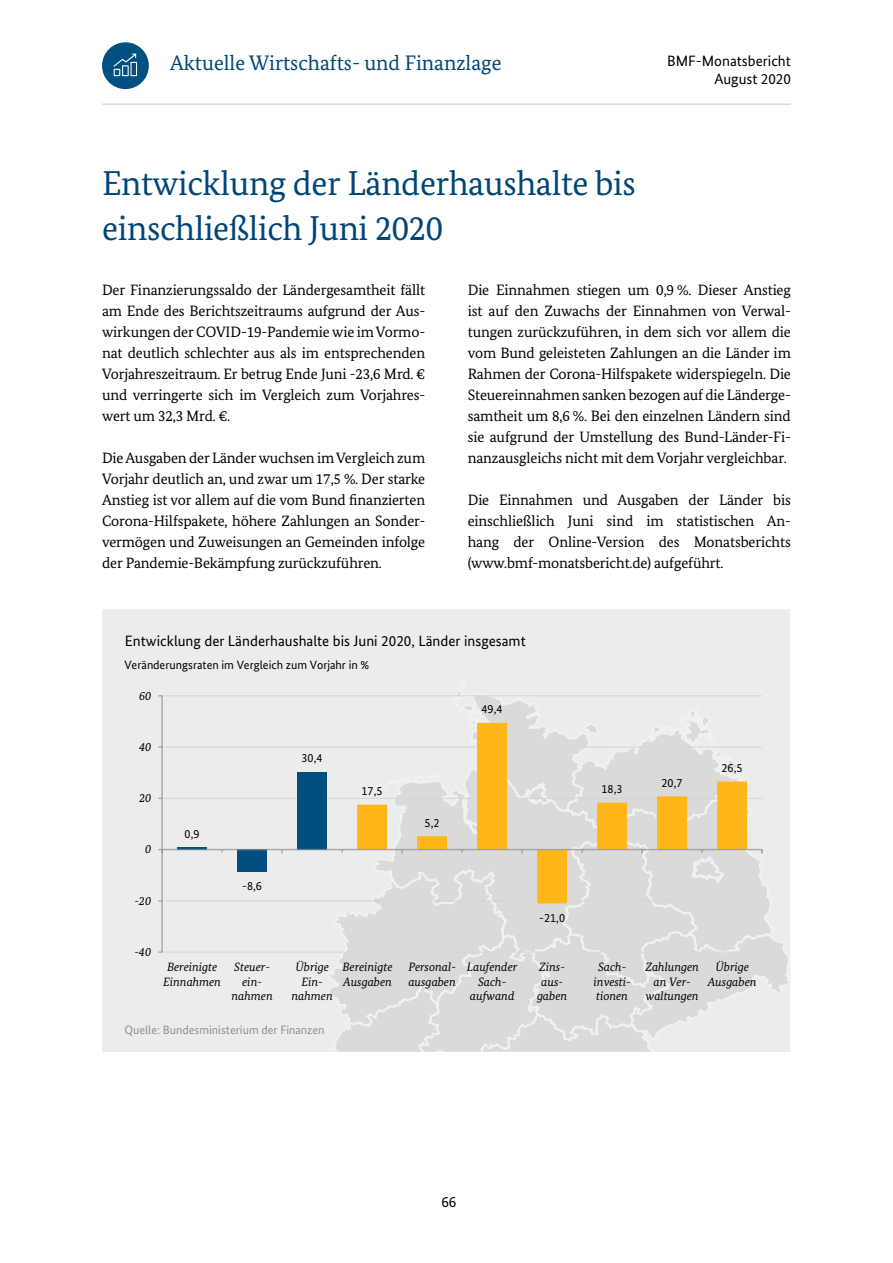
<style>
.page{position:relative;width:893px;height:1263px;background:#fff}
.page>*{position:absolute;margin:0;border:0;box-sizing:border-box;transform-origin:0 0}
.Überschrift_erste_Eb{font:34.5px/45px "Bundes Serif";letter-spacing:-.01em;color:#004577}
.t1{font:21px "Bundes Serif";color:#004577}
.Zweispaltiger_Fließt{font:15px/21px "Bundes Serif";letter-spacing:-.01em;color:#000;text-align:justify}
.t2{font:15px/18px "Bundes Sans";color:#000;text-align:right}
.t3{font:italic 12.15px/14.4px "Bundes Serif";letter-spacing:-.005em;color:#000;text-align:center}
.t4{font:12.15px "Bundes Sans";letter-spacing:.005em;color:#000}
.t5{font:12.15px "Bundes Sans";color:#8f8f8f}
</style>
<div class="page">
<hr style="left:102px;top:103px;width:689px;height:2px;background:#dadada">
<div style="left:102px;top:42px;width:47px;height:47px;background:#005081;border-radius:50%"></div>
<svg style="left:114px;top:54px;width:23px;height:22px"></svg>
<div style="left:102px;top:610px;width:688px;height:442px;background:#ececec"></div>
<hr style="left:162px;top:952px;width:600px;height:1px;background:#d5d5d5">
<hr style="left:162px;top:900px;width:600px;height:1px;background:#d5d5d5">
<hr style="left:162px;top:798px;width:600px;height:1px;background:#d5d5d5">
<hr style="left:162px;top:747px;width:600px;height:1px;background:#d5d5d5">
<hr style="left:162px;top:695px;width:600px;height:1px;background:#d5d5d5">
<hr style="left:177px;top:847px;width:30px;height:2px;background:#004f80">
<div style="left:237px;top:849px;width:30px;height:23px;background:#004f80"></div>
<div style="left:297px;top:771px;width:30px;height:78px;background:#004f80"></div>
<hr style="left:161px;top:696px;width:2px;height:256px;background:#8f8f8f;opacity:.7">
<hr style="left:162px;top:849px;width:600px;height:1px;background:#8f8f8f;opacity:.7">
<svg style="left:158px;top:849px;width:5px;height:4px"></svg>
<svg style="left:324px;top:680px;width:467px;height:372px;background:#e2ddd3"></svg>
<h2 class="t1" style="left:170px;top:50px;width:333px">Aktuelle Wirtschafts- und Finanzlage</h2>
<p class="t2" style="left:667px;top:51px;width:125px">BMF-Monatsbericht<br>August 2020</p>
<h2 class="Überschrift_erste_Eb" style="left:102px;top:161px;width:535px">Entwicklung der Länderhaushalte bis einschließlich Juni 2020</h2>
<p class="Zweispaltiger_Fließt" style="left:102px;top:279px;width:325px">Der Finanzierungssaldo der Ländergesamtheit fällt am Ende des Berichtszeitraums aufgrund der Aus&shy;wirkungen der COVID-19-Pandemie wie im Vormo&shy;nat deutlich schlechter aus als im entsprechenden Vorjahreszeitraum. Er betrug Ende Juni -23,6 Mrd. € und verringerte sich im Vergleich zum Vorjahres&shy;wert um 32,3 Mrd. €.</p>
<p class="Zweispaltiger_Fließt" style="left:102px;top:447px;width:325px">Die Ausgaben der Länder wuchsen im Vergleich zum Vorjahr deutlich an, und zwar um 17,5 %. Der starke Anstieg ist vor allem auf die vom Bund finanzierten Corona-Hilfspakete, höhere Zahlungen an Sonder&shy;vermögen und Zuweisungen an Gemeinden infolge der Pandemie-Bekämpfung zurückzuführen.</p>
<p class="Zweispaltiger_Fließt" style="left:468px;top:279px;width:325px">Die Einnahmen stiegen um 0,9 %. Dieser Anstieg ist auf den Zuwachs der Einnahmen von Verwal&shy;tungen zurückzuführen, in dem sich vor allem die vom Bund geleisteten Zahlungen an die Länder im Rahmen der Corona-Hilfspakete widerspiegeln. Die Steuereinnahmen sanken bezogen auf die Länderge&shy;samtheit um 8,6 %. Bei den einzelnen Ländern sind sie aufgrund der Umstellung des Bund-Länder-Fi&shy;nanzausgleichs nicht mit dem Vorjahr vergleichbar.</p>
<p class="Zweispaltiger_Fließt" style="left:468px;top:489px;width:325px">Die Einnahmen und Ausgaben der Länder bis einschließlich Juni sind im statistischen An&shy;hang der Online-Version des Monatsberichts (www.bmf-monatsbericht.de) aufgeführt.</p>
<p class="t2" style="left:125px;top:632px;width:402px">Entwicklung der Länderhaushalte bis Juni 2020, Länder insgesamt</p>
<p class="t4" style="left:124px;top:658px;width:246px">Veränderungsraten im Vergleich zum Vorjahr in %</p>
<p class="t3" style="left:139px;top:688px;width:14px">60</p>
<p class="t3" style="left:139px;top:739px;width:14px">40</p>
<p class="t3" style="left:139px;top:790px;width:14px">20</p>
<p class="t3" style="left:145px;top:842px;width:8px">0</p>
<p class="t3" style="left:134px;top:893px;width:18px">-20</p>
<p class="t3" style="left:134px;top:944px;width:18px">-40</p>
<p class="t4" style="left:185px;top:826px;width:16px">0,9</p>
<p class="t4" style="left:242px;top:878px;width:21px">-8,6</p>
<p class="t4" style="left:301px;top:750px;width:23px">30,4</p>
<p class="t4" style="left:361px;top:783px;width:23px">17,5</p>
<p class="t4" style="left:425px;top:815px;width:16px">5,2</p>
<p class="t4" style="left:481px;top:702px;width:23px">49,4</p>
<p class="t4" style="left:601px;top:781px;width:23px">18,3</p>
<p class="t4" style="left:661px;top:775px;width:23px">20,7</p>
<p class="t4" style="left:721px;top:760px;width:23px">26,5</p>
<p class="t4" style="left:539px;top:910px;width:27px">-21,0</p>
<p class="t3" style="left:163px;top:960px;width:59px">Bereinigte<br>Einnahmen</p>
<p class="t3" style="left:232px;top:960px;width:43px">Steuer&shy;ein&shy;nahmen</p>
<p class="t3" style="left:292px;top:960px;width:43px">Übrige<br>Ein&shy;nahmen</p>
<p class="t3" style="left:342px;top:960px;width:52px;text-align:left">Bereinigte<br>Ausgaben</p>
<p class="t3" style="left:408px;top:960px;width:49px;text-align:left">Personal&shy;ausgaben</p>
<p class="t3" style="left:467px;top:960px;width:52px">Laufender<br>Sach&shy;aufwand</p>
<p class="t3" style="left:537px;top:960px;width:32px">Zins&shy;aus&shy;gaben</p>
<p class="t3" style="left:594px;top:960px;width:39px">Sach&shy;investi&shy;tionen</p>
<p class="t3" style="left:645px;top:960px;width:55px">Zahlungen an Ver&shy;waltungen</p>
<p class="t3" style="left:708px;top:960px;width:50px">Übrige<br>Ausgaben</p>
<p class="t5" style="left:124px;top:1022px;width:202px">Quelle: Bundesministerium der Finanzen</p>
<p class="t2" style="left:441px;top:1192px;width:16px">66</p>
</div>
